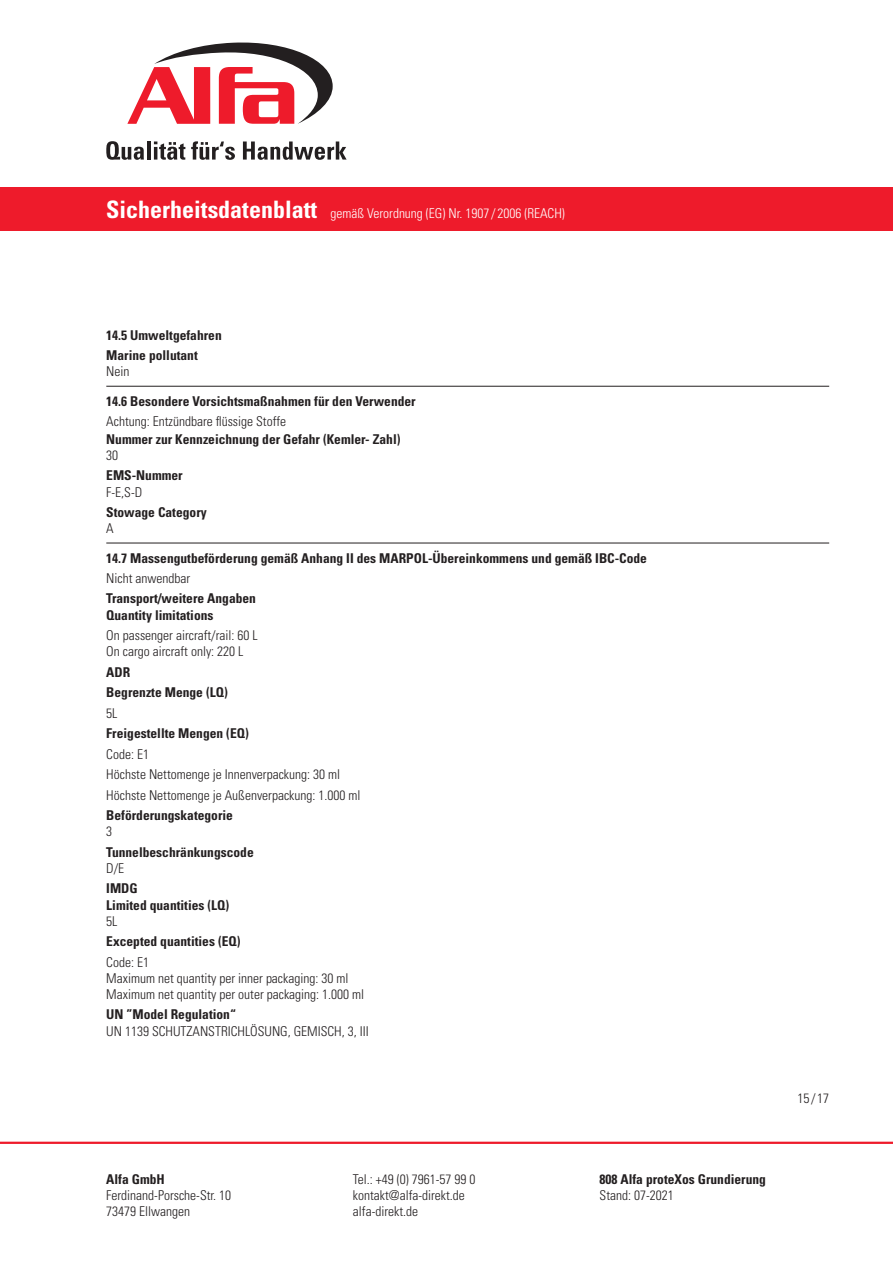
<style>
.page{position:relative;width:893px;height:1263px;background:#fff}
.page>*{position:absolute;margin:0;border:0;box-sizing:border-box;transform-origin:0 0}
.fließtext{font:300 condensed 13.5px/16.2px "Univers LT Std";color:#231f20}
.h3_gliederungspunkt{font:700 condensed 13.5px/16.2px "Univers LT Std";color:#231f20}
.h4_zwischenueberschr{font:700 condensed 13.5px "Univers LT Std";color:#231f20}
.t1{font:300 condensed 13.5px "Univers LT Std";color:#fff}
.s1{font-weight:700;font-size:24px}
</style>
<div class="page">
<hr style="left:0;top:1142px;width:893px;height:2px;background:#ee1b2b">
<div style="left:0;top:187px;width:893px;height:44px;background:#ee1b2b"></div>
<svg style="left:106px;top:141px;width:38px;height:19px"></svg>
<hr style="left:147px;top:141px;width:3px;height:19px;background:#231f20">
<svg style="left:154px;top:141px;width:31px;height:19px"></svg>
<svg style="left:191px;top:141px;width:44px;height:19px"></svg>
<svg style="left:243px;top:141px;width:104px;height:19px"></svg>
<svg style="left:127px;top:42px;width:206px;height:82px"></svg>
<hr style="left:106px;top:543px;width:723px;height:1px;background:#231f20">
<hr style="left:106px;top:386px;width:723px;height:1px;background:#231f20">
<p class="t1" style="left:106px;top:205px;width:460px"><span class="s1">Sicherheitsdatenblatt</span> gemäß Verordnung (EG) Nr. 1907 / 2006 (REACH)</p>
<p class="h3_gliederungspunkt" style="left:106px;top:327px;width:117px">14.5 Umweltgefahren</p>
<p class="h4_zwischenueberschr" style="left:106px;top:347px;width:93px">Marine pollutant</p>
<p class="fließtext" style="left:106px;top:364px;width:25px">Nein</p>
<p class="h3_gliederungspunkt" style="left:106px;top:393px;width:311px">14.6 Besondere Vorsichtsmaßnahmen für den Verwender</p>
<p class="fließtext" style="left:106px;top:413px;width:181px">Achtung: Entzündbare flüssige Stoffe</p>
<p class="h4_zwischenueberschr" style="left:106px;top:431px;width:296px">Nummer zur Kennzeichnung der Gefahr (Kemler- Zahl)</p>
<p class="fließtext" style="left:106px;top:447px;width:13px">30</p>
<p class="h4_zwischenueberschr" style="left:106px;top:467px;width:78px">EMS-Nummer</p>
<p class="fließtext" style="left:106px;top:484px;width:38px">F-E,S-D</p>
<p class="h4_zwischenueberschr" style="left:106px;top:504px;width:102px">Stowage Category</p>
<p class="fließtext" style="left:106px;top:520px;width:9px">A</p>
<p class="h3_gliederungspunkt" style="left:106px;top:550px;width:542px">14.7 Massengutbeförderung gemäß Anhang II des MARPOL-Übereinkommens und gemäß IBC-Code</p>
<p class="fließtext" style="left:106px;top:570px;width:85px">Nicht anwendbar</p>
<p class="h3_gliederungspunkt" style="left:106px;top:590px;width:151px">Transport/weitere Angaben<br>Quantity limitations</p>
<p class="fließtext" style="left:106px;top:627px;width:153px">On passenger aircraft/rail: 60 L<br>On cargo aircraft only: 220 L</p>
<p class="h3_gliederungspunkt" style="left:106px;top:664px;width:26px">ADR</p>
<p class="h3_gliederungspunkt" style="left:106px;top:684px;width:123px">Begrenzte Menge (LQ)</p>
<p class="fließtext" style="left:106px;top:705px;width:13px">5L</p>
<p class="h3_gliederungspunkt" style="left:106px;top:725px;width:144px">Freigestellte Mengen (EQ)</p>
<p class="fließtext" style="left:106px;top:746px;width:44px">Code: E1</p>
<p class="fließtext" style="left:106px;top:766px;width:235px">Höchste Nettomenge je Innenverpackung: 30 ml</p>
<p class="fließtext" style="left:106px;top:787px;width:256px">Höchste Nettomenge je Außenverpackung: 1.000 ml</p>
<p class="h4_zwischenueberschr" style="left:106px;top:807px;width:128px">Beförderungskategorie</p>
<p class="fließtext" style="left:106px;top:823px;width:7px">3</p>
<p class="h4_zwischenueberschr" style="left:106px;top:843px;width:149px">Tunnelbeschränkungscode</p>
<p class="fließtext" style="left:106px;top:860px;width:19px">D/E</p>
<p class="h4_zwischenueberschr" style="left:106px;top:880px;width:33px">IMDG</p>
<p class="h4_zwischenueberschr" style="left:106px;top:896px;width:124px">Limited quantities (LQ)</p>
<p class="fließtext" style="left:106px;top:913px;width:13px">5L</p>
<p class="h3_gliederungspunkt" style="left:106px;top:933px;width:136px">Excepted quantities (EQ)</p>
<p class="fließtext" style="left:106px;top:954px;width:259px">Code: E1<br>Maximum net quantity per inner packaging: 30 ml<br>Maximum net quantity per outer packaging: 1.000 ml</p>
<p class="h4_zwischenueberschr" style="left:106px;top:1006px;width:131px">UN ”Model Regulation“</p>
<p class="fließtext" style="left:106px;top:1023px;width:264px">UN 1139 SCHUTZANSTRICHLÖSUNG, GEMISCH, 3, III</p>
<p class="h3_gliederungspunkt" style="left:106px;top:1171px;width:60px">Alfa GmbH</p>
<p class="fließtext" style="left:106px;top:1187px;width:126px">Ferdinand-Porsche-Str. 10<br>73479 Ellwangen</p>
<p class="fließtext" style="left:353px;top:1171px;width:124px">Tel.: +49 (0) 7961-57 99 0 kontakt@alfa-direkt.de alfa-direkt.de</p>
<p class="h3_gliederungspunkt" style="left:600px;top:1171px;width:168px">808 Alfa proteXos Grundierung</p>
<p class="fließtext" style="left:600px;top:1187px;width:76px">Stand: 07-2021</p>
<p class="fließtext" style="left:797px;top:1090px;width:33px">15/17</p>
</div>
